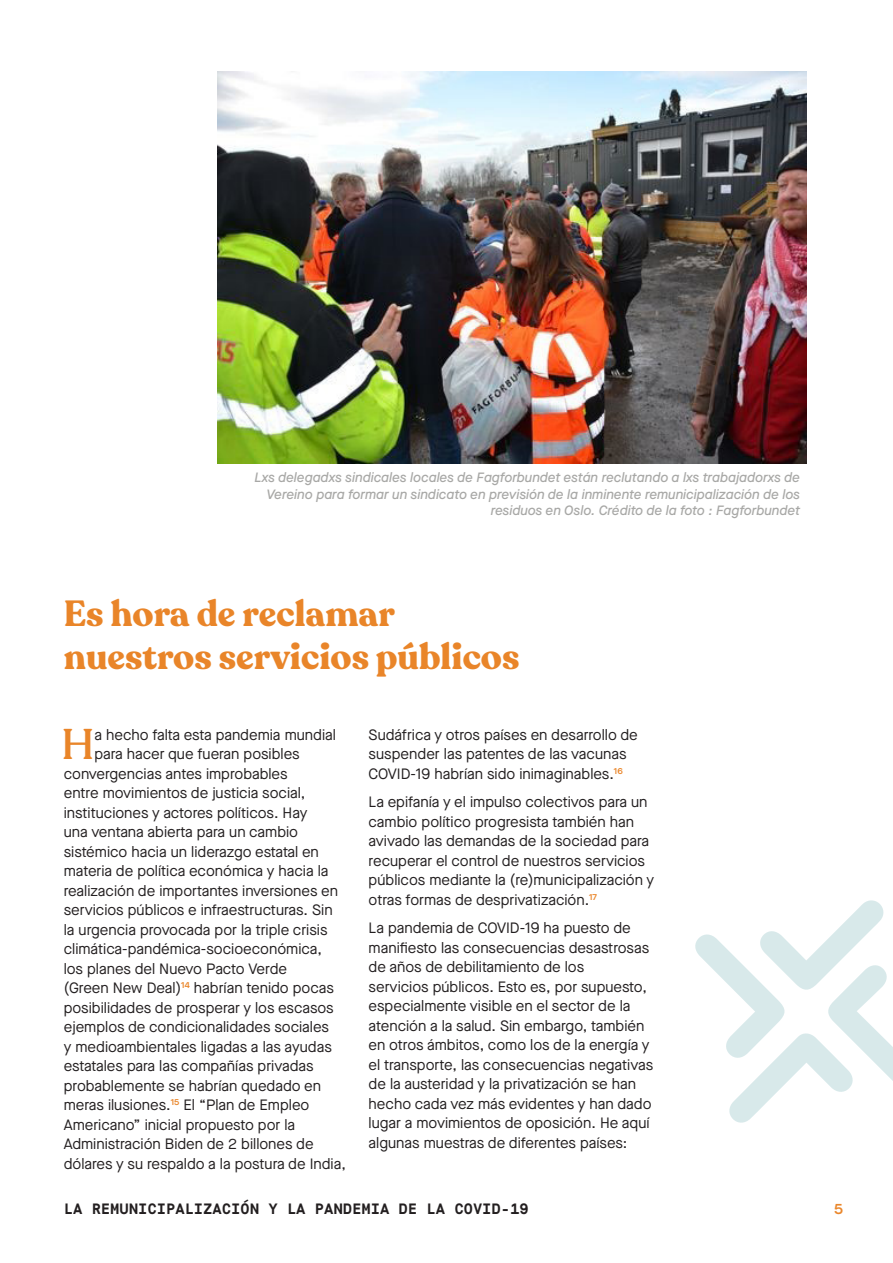
<style>
.page{position:relative;width:893px;height:1263px;background:#fff}
.page>*{position:absolute;margin:0;border:0;box-sizing:border-box;transform-origin:0 0}
.t1{font:500 42.45px "Recoleta";color:#e98529}
.t2{font:700 36px/43.2px "Recoleta";color:#e98529}
.List_Paragraph{font:15px/19.5px "Maison Neue";color:#231f20}
.t3{font:700 15px "Maison Mono";color:#231f20}
.t4{font:600 15px "Maison Neue";color:#ea872c}
.Source{font:italic 500 13.5px/16.5px "Maison Neue";color:#a8a8a6;text-align:right}
</style>
<div class="page">
<svg style="left:695px;top:900px;width:198px;height:223px"></svg>
<img style="left:217px;top:71px;width:589px;height:392px">
<p class="Source" style="left:254px;top:469px;width:547px">Lxs delegadxs sindicales locales de Fagforbundet están reclutando a lxs trabajadorxs de<br>Vereino para formar un sindicato en previsión de la inminente remunicipalización de los residuos en Oslo. Crédito de la foto : Fagforbundet</p>
<p class="t2" style="left:64px;top:593px;width:457px">Es hora de reclamar nuestros servicios públicos</p>
<p class="t1" style="left:61px;top:718px;width:34px">H</p>
<p class="List_Paragraph" style="left:94px;top:724px;width:243px">a hecho falta esta pandemia mundial</p>
<p class="List_Paragraph" style="left:94px;top:744px;width:207px">para hacer que fueran posibles</p>
<p class="List_Paragraph" style="left:64px;top:763px;width:225px">convergencias antes improbables</p>
<p class="List_Paragraph" style="left:64px;top:783px;width:243px">entre movimientos de justicia social,</p>
<p class="List_Paragraph" style="left:64px;top:802px;width:245px">instituciones y actores políticos. Hay</p>
<p class="List_Paragraph" style="left:64px;top:822px;width:236px">una ventana abierta para un cambio</p>
<p class="List_Paragraph" style="left:64px;top:841px;width:257px">sistémico hacia un liderazgo estatal en</p>
<p class="List_Paragraph" style="left:64px;top:861px;width:266px">materia de política económica y hacia la</p>
<p class="List_Paragraph" style="left:64px;top:880px;width:276px">realización de importantes inversiones en</p>
<p class="List_Paragraph" style="left:64px;top:900px;width:270px">servicios públicos e infraestructuras. Sin</p>
<p class="List_Paragraph" style="left:64px;top:919px;width:265px">la urgencia provocada por la triple crisis</p>
<p class="List_Paragraph" style="left:64px;top:939px;width:260px">climática-pandémica-socioeconómica,</p>
<p class="List_Paragraph" style="left:64px;top:958px;width:225px">los planes del Nuevo Pacto Verde</p>
<p class="List_Paragraph" style="left:64px;top:978px;width:272px">(Green New Deal)<sup>14</sup> habrían tenido pocas</p>
<p class="List_Paragraph" style="left:64px;top:997px;width:272px">posibilidades de prosperar y los escasos</p>
<p class="List_Paragraph" style="left:64px;top:1017px;width:267px">ejemplos de condicionalidades sociales</p>
<p class="List_Paragraph" style="left:64px;top:1036px;width:270px">y medioambientales ligadas a las ayudas</p>
<p class="List_Paragraph" style="left:64px;top:1056px;width:251px">estatales para las compañías privadas</p>
<p class="List_Paragraph" style="left:64px;top:1075px;width:259px">probablemente se habrían quedado en</p>
<p class="List_Paragraph" style="left:64px;top:1095px;width:247px">meras ilusiones.<sup>15</sup> El “Plan de Empleo</p>
<p class="List_Paragraph" style="left:64px;top:1114px;width:233px">Americano” inicial propuesto por la</p>
<p class="List_Paragraph" style="left:64px;top:1134px;width:251px">Administración Biden de 2 billones de</p>
<p class="List_Paragraph" style="left:64px;top:1153px;width:284px">dólares y su respaldo a la postura de India,</p>
<p class="List_Paragraph" style="left:369px;top:724px;width:271px">Sudáfrica y otros países en desarrollo de suspender las patentes de las vacunas<br>COVID-19 habrían sido inimaginables.<sup>16</sup></p>
<p class="List_Paragraph" style="left:369px;top:792px;width:287px">La epifanía y el impulso colectivos para un cambio político progresista también han avivado las demandas de la sociedad para recuperar el control de nuestros servicios públicos mediante la (re)municipalización y otras formas de desprivatización.<sup>17</sup></p>
<p class="List_Paragraph" style="left:369px;top:918px;width:286px">La pandemia de COVID-19 ha puesto de manifiesto las consecuencias desastrosas de años de debilitamiento de los<br>servicios públicos. Esto es, por supuesto, especialmente visible en el sector de la atención a la salud. Sin embargo, también en otros ámbitos, como los de la energía y el transporte, las consecuencias negativas de la austeridad y la privatización se han hecho cada vez más evidentes y han dado lugar a movimientos de oposición. He aquí algunas muestras de diferentes países:</p>
<p class="t3" style="left:64px;top:1199px;width:467px">LA REMUNICIPALIZACIÓN Y LA PANDEMIA DE LA COVID-19</p>
<p class="t4" style="left:834px;top:1198px;width:10px">5</p>
</div>
